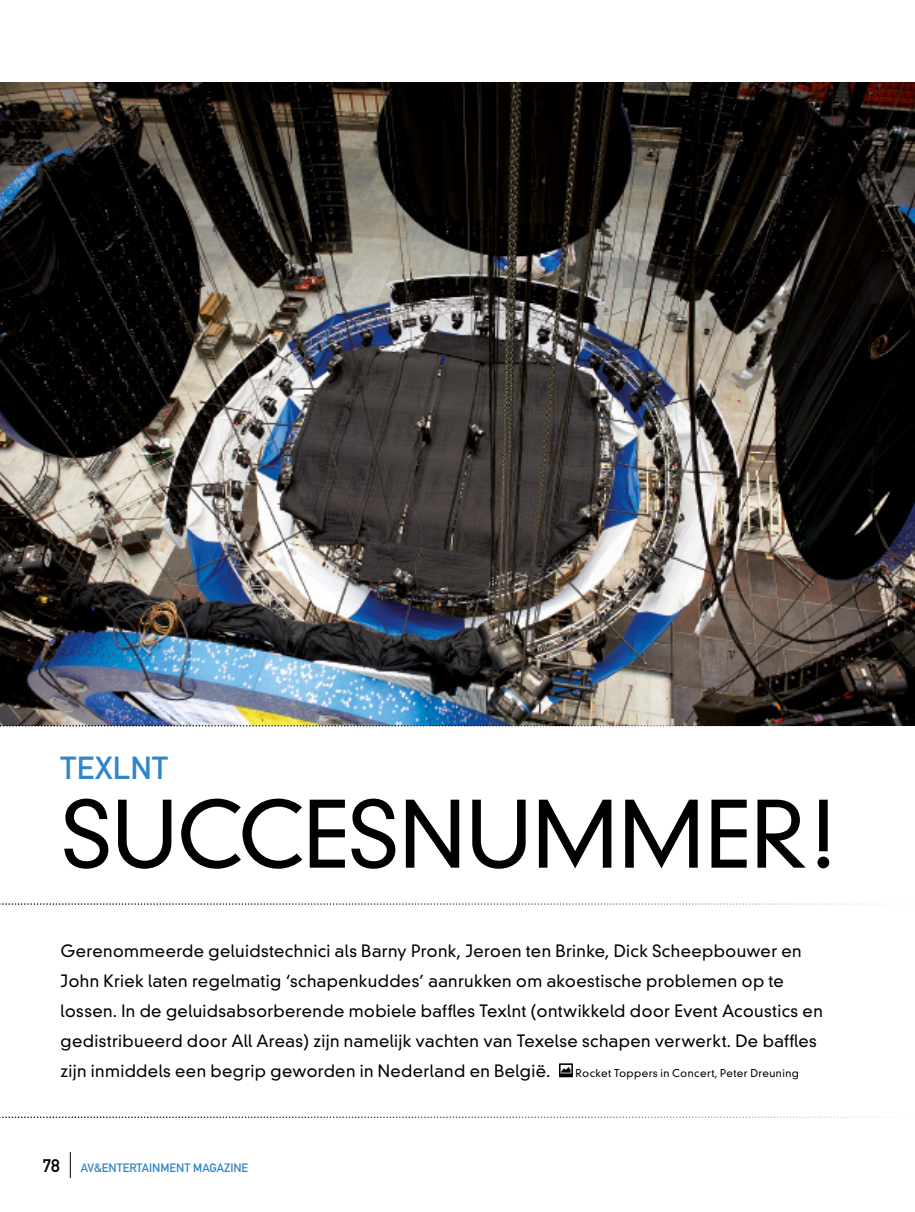
<style>
.page{position:relative;width:915px;height:1212px;background:#fff}
.page>*{position:absolute;margin:0;border:0;box-sizing:border-box;transform-origin:0 0}
.t1{font:300 89.4px "DIN Neuzeit Grotesk";color:#000}
.t2{font:31.5px "DIN Mittelschrift";letter-spacing:.01em;color:#3086c7}
.t3{font:300 16.5px/30px "DIN Neuzeit Grotesk";letter-spacing:.02em;color:#000}
.t4{font:12px "DIN Mittelschrift";color:#3086c7}
.t5{font:300 10.5px "DIN Neuzeit Grotesk";letter-spacing:.035em;color:#000}
.s1{font-size:18px;color:#000}
</style>
<div class="page">
<img style="left:0;top:83px;width:914px;height:642px">
<svg style="left:559px;top:1063px;width:13px;height:14px"></svg>
<svg style="left:0;top:903px;width:882px;height:2px"></svg>
<svg style="left:0;top:1116px;width:885px;height:2px"></svg>
<svg style="left:0;top:725px;width:914px;height:1px"></svg>
<svg style="left:70px;top:1152px;width:1px;height:26px"></svg>
<h2 class="t2" style="left:61px;top:749px;width:102px">TEXLNT</h2>
<h1 class="t1" style="left:61px;top:781px;width:173px">Succesn</h1>
<h1 class="t1" style="left:465px;top:781px;width:374px">ummer!</h1>
<p class="t3" style="left:61px;top:936px;width:763px">Gerenommeerde geluidstechnici als Barny Pronk, Jeroen ten Brinke, Dick Scheepbouwer en John Kriek laten regelmatig ‘schapenkuddes’ aanrukken om akoestische problemen op te lossen. In de geluidsabsorberende mobiele baffles Texlnt (ontwikkeld door Event Acoustics en gedistribueerd door All Areas) zijn namelijk vachten van Texelse schapen verwerkt. De baffles zijn inmiddels een begrip geworden in Nederland en België.</p>
<p class="t5" style="left:575px;top:1067px;width:225px">Rocket Toppers in Concert, Peter Dreuning</p>
<p class="t4" style="left:43px;top:1161px;width:207px"><span class="s1">78</span> AV&amp;ENTERTAINMENT MAGAZINE</p>
</div>
